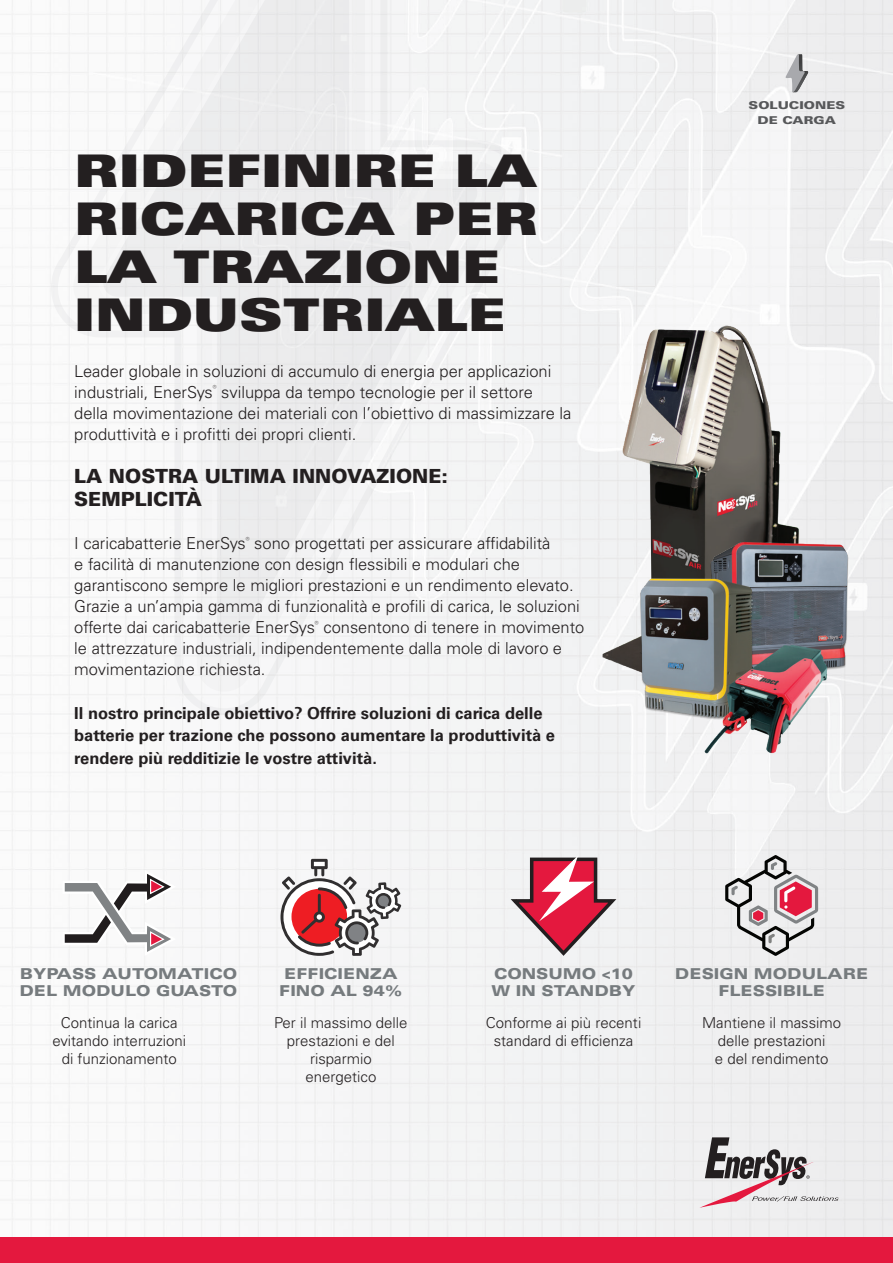
<style>
.page{position:relative;width:893px;height:1263px;background:#fff}
.page>*{position:absolute;margin:0;border:0;box-sizing:border-box;transform-origin:0 0}
.t1{font:45px/48px "Univers LT Pro X Black Ext";color:#231f20}
.t2{font:900 19.5px/22.5px "Univers LT Pro 75";color:#231f20}
.t3{font:300 16.5px/21px "Univers LT Pro 45";color:#231f20}
.t4{font:700 16.5px/22.5px "Univers LT Pro 65";color:#231f20}
.t5{font:300 15px/18px "Univers LT Pro 45";color:#231f20;text-align:center}
.t6{font:900 expanded 15px/16.8px "Univers LT Pro";color:#767b7e}
.t7{font:900 10.8px/15px "Univers LT Pro 75";color:#57585a;text-align:center;scale:1.25 1}
</style>
<div class="page">
<div style="left:0;top:0;width:893px;height:1238px;background:#f3f3f4"></div>
<div style="left:51px;top:0;width:475px;height:715px;background:#f4f5f5"></div>
<div style="left:73px;top:0;width:431px;height:692px;background:#f5f5f5"></div>
<svg style="left:97px;top:0;width:386px;height:651px"></svg>
<svg style="left:62px;top:870px;width:114px;height:86px"></svg>
<svg style="left:507px;top:856px;width:113px;height:102px"></svg>
<svg style="left:280px;top:859px;width:121px;height:97px"></svg>
<svg style="left:725px;top:855px;width:93px;height:101px"></svg>
<svg style="left:699px;top:1137px;width:140px;height:71px"></svg>
<div style="left:0;top:1238px;width:893px;height:25px;background:#e4183e"></div>
<svg style="left:785px;top:54px;width:23px;height:38px"></svg>
<img style="left:588px;top:317px;width:231px;height:362px">
<img style="left:628px;top:515px;width:232px;height:246px">
<h1 class="t1" style="left:74px;top:147px;width:465px">RIDEFINIRE LA<br>RICARICA PER<br>LA TRAZIONE<br>INDUSTRIALE</h1>
<p class="t3" style="left:74px;top:360px;width:499px">Leader globale in soluzioni di accumulo di energia per applicazioni industriali, EnerSys<sup>®</sup> sviluppa da tempo tecnologie per il settore<br>della movimentazione dei materiali con l’obiettivo di massimizzare la produttività e i profitti dei propri clienti.</p>
<p class="t2" style="left:74px;top:464px;width:375px">LA NOSTRA ULTIMA INNOVAZIONE:<br>SEMPLICITÀ</p>
<p class="t3" style="left:74px;top:532px;width:512px">I caricabatterie EnerSys<sup>®</sup> sono progettati per assicurare affidabilità<br>e facilità di manutenzione con design flessibili e modulari che garantiscono sempre le migliori prestazioni e un rendimento elevato.<br>Grazie a un’ampia gamma di funzionalità e profili di carica, le soluzioni offerte dai caricabatterie EnerSys<sup>®</sup> consentono di tenere in movimento le attrezzature industriali, indipendentemente dalla mole di lavoro e movimentazione richiesta.</p>
<p class="t4" style="left:74px;top:701px;width:482px">Il nostro principale obiettivo? Offrire soluzioni di carica delle batterie per trazione che possono aumentare la produttività e rendere più redditizie le vostre attività.</p>
<p class="t7" style="left:749px;top:97px;width:79px">SOLUCIONES<br>DE CARGA</p>
<p class="t6" style="left:19px;top:965px;width:219px">BYPASS AUTOMATICO<br>DEL MODULO GUASTO</p>
<p class="t6" style="left:491px;top:965px;width:145px">CONSUMO &lt;10<br>W IN STANDBY</p>
<p class="t6" style="left:279px;top:965px;width:125px;text-align:center">EFFICIENZA<br>FINO AL 94%</p>
<p class="t6" style="left:675px;top:965px;width:195px;text-align:center">DESIGN MODULARE<br>FLESSIBILE</p>
<p class="t5" style="left:52px;top:1013px;width:135px">Continua la carica evitando interruzioni di funzionamento</p>
<p class="t5" style="left:486px;top:1013px;width:157px">Conforme ai più recenti standard di efficienza</p>
<p class="t5" style="left:274px;top:1013px;width:135px">Per il massimo delle prestazioni e del risparmio energetico</p>
<p class="t5" style="left:702px;top:1013px;width:141px">Mantiene il massimo delle prestazioni<br>e del rendimento</p>
</div>
